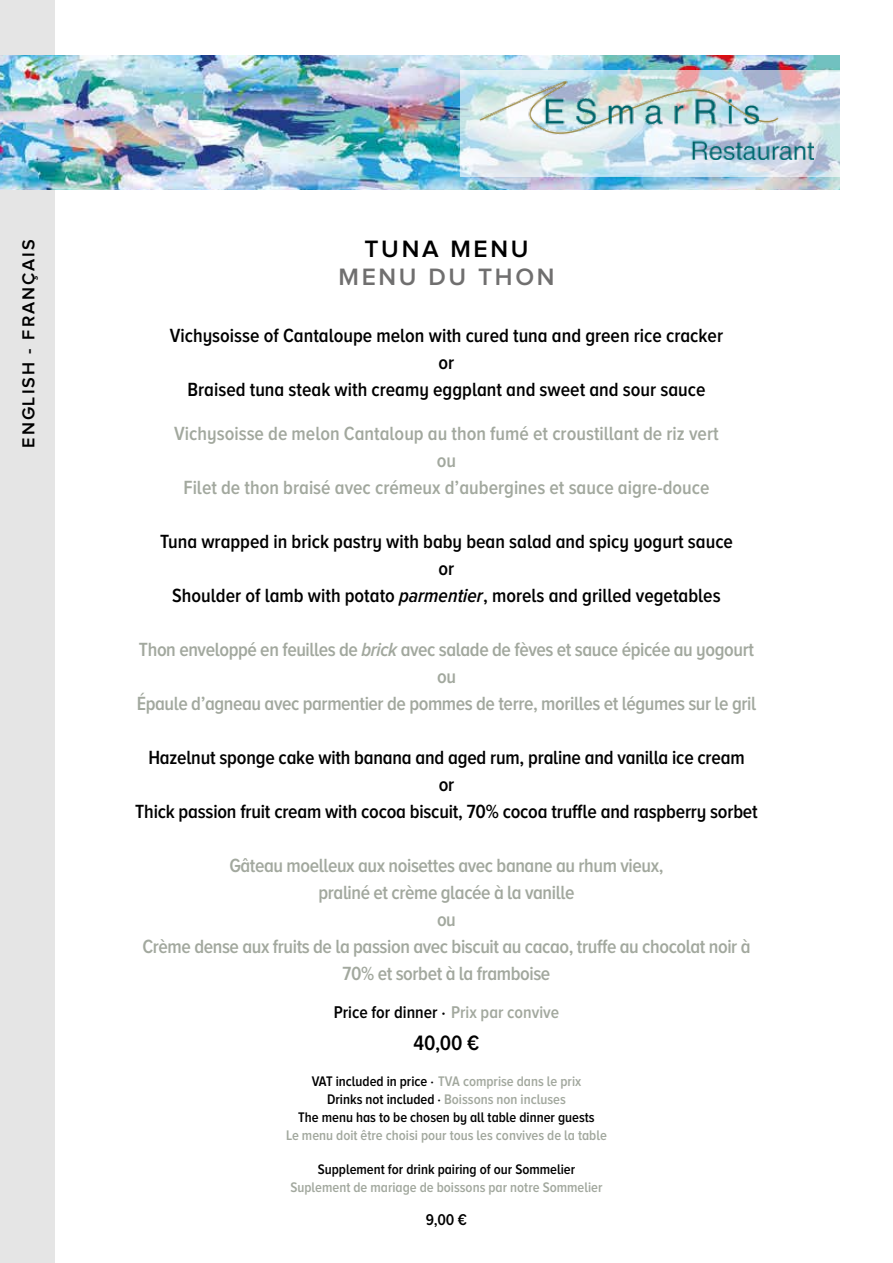
<style>
.page{position:relative;width:893px;height:1263px;background:#fff}
.page>*{position:absolute;margin:0;border:0;box-sizing:border-box;transform-origin:0 0}
.t1{font:600 24.6px "Proxima Nova A";letter-spacing:.11em;color:#706f6f}
.t2{font:600 24.6px "Proxima Nova A";letter-spacing:.11em;color:#000}
.t3{font:600 21.6px "Proxima Nova A Cond";color:#000}
.t4{font:600 19.8px/27px "Proxima Nova A Cond";color:#000;text-align:center}
.t5{font:600 19.8px/27px "Proxima Nova A Cond";letter-spacing:-.02em;color:#a2a89e;text-align:center}
.t6{font:600 19.8px/27px "Proxima Nova A Cond";color:#a2a89e;text-align:center}
.t7{font:600 18px "Proxima Nova A";letter-spacing:.11em;color:#000}
.t8{font:600 17.7px "Proxima Nova A Cond";color:#000}
.t9{font:600 16.2px "Proxima Nova A Cond";color:#000}
.t10{font:600 14.4px/18px "Proxima Nova A Cond";color:#000;text-align:center}
.t11{font:600 14.4px "Proxima Nova A Cond";color:#a2a89e}
.s1{font-style:italic}
.s2{color:#a2a89e}
</style>
<div class="page">
<div style="left:0;top:0;width:54px;height:1263px;background:#e5e5e5"></div>
<img style="left:0;top:55px;width:840px;height:134px">
<svg style="left:460px;top:70px;width:380px;height:106px;background:#cfdfe9"></svg>
<img style="left:479px;top:80px;width:335px;height:80px">
<p class="t7" style="left:18px;top:448px;width:210px;rotate:-90deg">ENGLISH - FRANÇAIS</p>
<p class="t2" style="left:364px;top:235px;width:166px">TUNA MENU</p>
<p class="t1" style="left:338px;top:263px;width:218px">MENU DU THON</p>
<p class="t4" style="left:170px;top:322px;width:555px">Vichysoisse of Cantaloupe melon with cured tuna and green rice cracker or<br>Braised tuna steak with creamy eggplant and sweet and sour sauce</p>
<p class="t6" style="left:174px;top:420px;width:546px">Vichysoisse de melon Cantaloup au thon fumé et croustillant de riz vert ou<br>Filet de thon braisé avec crémeux d’aubergines et sauce aigre-douce</p>
<p class="t4" style="left:160px;top:528px;width:574px">Tuna wrapped in brick pastry with baby bean salad and spicy yogurt sauce or<br>Shoulder of lamb with potato <span class="s1">parmentier</span>, morels and grilled vegetables</p>
<p class="t5" style="left:137px;top:636px;width:621px">Thon enveloppé en feuilles de <span class="s1">brick</span> avec salade de fèves et sauce épicée au yogourt ou<br>Épaule d’agneau avec parmentier de pommes de terre, morilles et légumes sur le gril</p>
<p class="t4" style="left:135px;top:744px;width:624px">Hazelnut sponge cake with banana and aged rum, praline and vanilla ice cream<br>or<br>Thick passion fruit cream with cocoa biscuit, 70% cocoa truffle and raspberry sorbet</p>
<p class="t5" style="left:142px;top:852px;width:610px">Gâteau moelleux aux noisettes avec banane au rhum vieux,<br>praliné et crème glacée à la vanille<br>ou<br>Crème dense aux fruits de la passion avec biscuit au cacao, truffe au chocolat noir à 70% et sorbet à la framboise</p>
<p class="t8" style="left:334px;top:1002px;width:227px">Price for dinner · <span class="s2">Prix par convive</span></p>
<p class="t3" style="left:413px;top:1031px;width:67px">40,00 €</p>
<p class="t10" style="left:298px;top:1072px;width:298px">VAT included in price · <span class="s2">TVA comprise dans le prix<br></span>Drinks not included · <span class="s2">Boissons non incluses<br></span>The menu has to be chosen by all table dinner guests</p>
<p class="t11" style="left:286px;top:1127px;width:322px">Le menu doit être choisi pour tous les convives de la table</p>
<p class="t10" style="left:318px;top:1160px;width:259px">Supplement for drink pairing of our Sommelier</p>
<p class="t11" style="left:290px;top:1179px;width:314px">Suplement de mariage de boissons par notre Sommelier</p>
<p class="t9" style="left:426px;top:1210px;width:43px">9,00 €</p>
</div>
